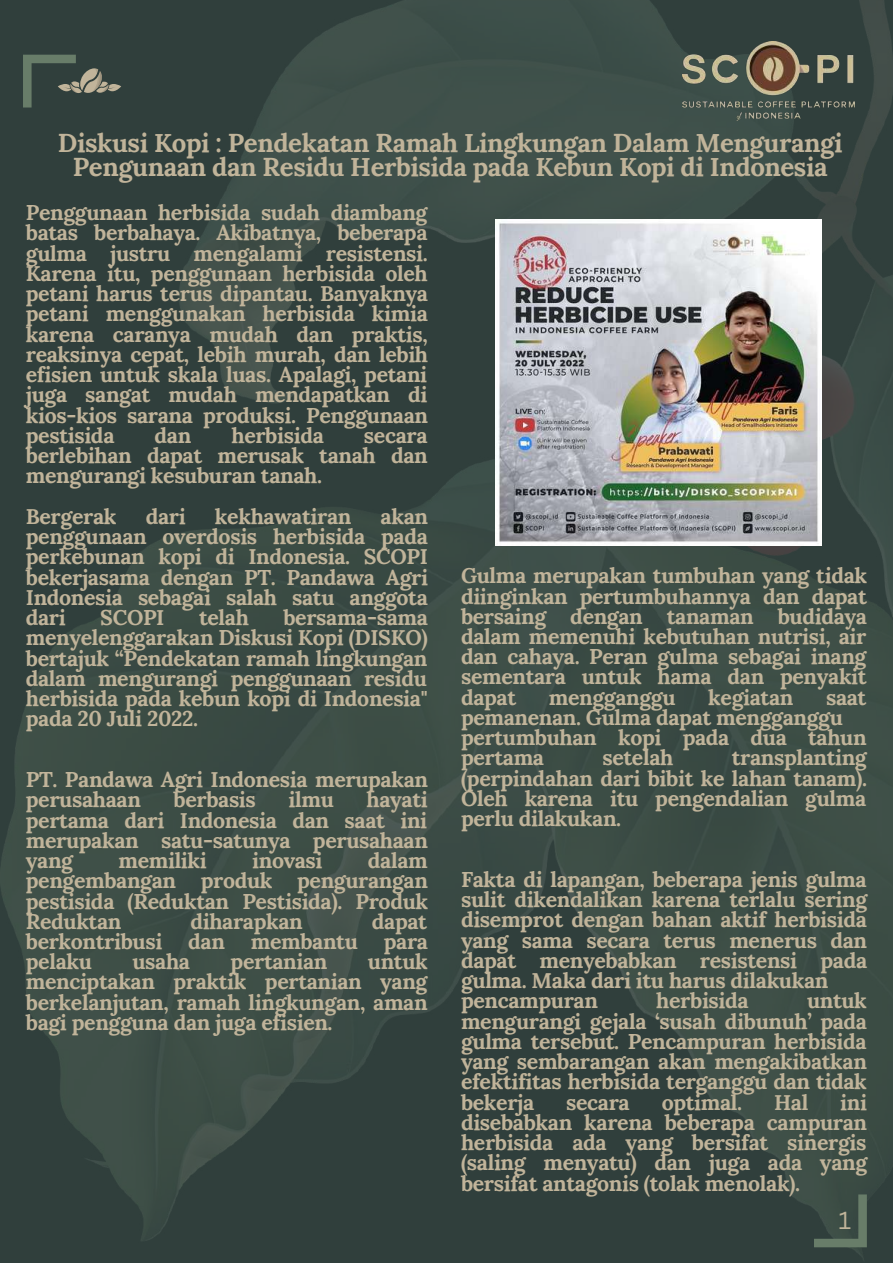
<style>
.page{position:relative;width:893px;height:1264px;background:#fff}
.page>*{position:absolute;margin:0;border:0;box-sizing:border-box;transform-origin:0 0}
.t1{font:700 25.8px/24.8px "Lora";letter-spacing:-.015em;color:#c1b49a;text-align:center}
.t2{font:24px "Canva Sans";color:#c1b49a}
.t3{font:700 21.3px/20.2px "Lora";letter-spacing:-.015em;color:#c1b49a;text-align:justify}
</style>
<div class="page">
<img style="left:0;top:0;width:892px;height:1262px">
<svg style="left:23px;top:55px;width:98px;height:52px;background:#4a564e"></svg>
<img style="left:682px;top:42px;width:172px;height:78px">
<img style="left:495px;top:219px;width:326px;height:326px">
<svg style="left:814px;top:1194px;width:52px;height:53px;background:#46584e"></svg>
<p class="t1" style="left:58px;top:130px;width:786px">Diskusi Kopi : Pendekatan Ramah Lingkungan Dalam Mengurangi<br>Pengunaan dan Residu Herbisida pada Kebun Kopi di Indonesia</p>
<p class="t3" style="left:26px;top:202px;width:404px">Penggunaan herbisida sudah diambang batas berbahaya. Akibatnya, beberapa gulma justru mengalami resistensi.<br>Karena itu, penggunaan herbisida oleh petani harus terus dipantau. Banyaknya petani menggunakan herbisida kimia karena caranya mudah dan praktis, reaksinya cepat, lebih murah, dan lebih efisien untuk skala luas. Apalagi, petani juga sangat mudah mendapatkan di kios-kios sarana produksi. Penggunaan pestisida</p>
<p class="t3" style="left:155px;top:425px;width:38px">dan</p>
<p class="t3" style="left:231px;top:425px;width:94px">herbisida</p>
<p class="t3" style="left:26px;top:425px;width:403px;text-indent:338px">secara berlebihan dapat merusak tanah dan mengurangi kesuburan tanah.</p>
<p class="t3" style="left:26px;top:506px;width:92px">Bergerak</p>
<p class="t3" style="left:146px;top:506px;width:41px">dari</p>
<p class="t3" style="left:215px;top:506px;width:138px">kekhawatiran</p>
<p class="t3" style="left:26px;top:506px;width:404px;text-indent:355px">akan penggunaan overdosis herbisida pada perkebunan kopi di Indonesia. SCOPI bekerjasama dengan PT. Pandawa Agri Indonesia sebagai salah satu anggota dari</p>
<p class="t3" style="left:461px;top:565px;width:407px">Gulma merupakan tumbuhan yang tidak diinginkan pertumbuhannya dan dapat bersaing dengan tanaman budidaya dalam memenuhi kebutuhan nutrisi, air dan cahaya. Peran gulma sebagai inang sementara untuk hama dan penyakit dapat</p>
<p class="t3" style="left:26px;top:607px;width:403px;text-indent:257px">bersama-sama menyelenggarakan Diskusi Kopi (DISKO) bertajuk “Pendekatan ramah lingkungan dalam mengurangi penggunaan residu herbisida pada kebun kopi di Indonesia" pada 20 Juli 2022.</p>
<p class="t3" style="left:26px;top:769px;width:404px">PT. Pandawa Agri Indonesia merupakan perusahaan</p>
<p class="t3" style="left:100px;top:607px;width:66px">SCOPI</p>
<p class="t3" style="left:199px;top:607px;width:51px">telah</p>
<p class="t3" style="left:549px;top:686px;width:128px">mengganggu</p>
<p class="t3" style="left:708px;top:686px;width:87px">kegiatan</p>
<p class="t3" style="left:461px;top:686px;width:407px;text-align:left;text-indent:365px">saat pemanenan. Gulma dapat mengganggu pertumbuhan kopi pada dua tahun pertama</p>
<p class="t3" style="left:461px;top:747px;width:407px;text-indent:271px">transplanting (perpindahan dari bibit ke lahan tanam).<br>Oleh karena itu pengendalian gulma perlu dilakukan.</p>
<p class="t3" style="left:461px;top:869px;width:407px;text-align:left">Fakta di lapangan, beberapa jenis gulma sulit dikendalikan karena terlalu sering disemprot dengan bahan aktif herbisida yang sama secara terus menerus dan dapat menyebabkan resistensi pada gulma. Maka dari itu harus dilakukan pencampuran</p>
<p class="t3" style="left:602px;top:747px;width:72px">setelah</p>
<p class="t3" style="left:26px;top:789px;width:403px;text-indent:340px">hayati pertama dari Indonesia dan saat ini merupakan satu-satunya perusahaan yang</p>
<p class="t3" style="left:173px;top:789px;width:84px">berbasis</p>
<p class="t3" style="left:288px;top:789px;width:47px">ilmu</p>
<p class="t3" style="left:118px;top:850px;width:90px">memiliki</p>
<p class="t3" style="left:252px;top:850px;width:72px">inovasi</p>
<p class="t3" style="left:26px;top:850px;width:404px;text-indent:342px">dalam pengembangan produk pengurangan pestisida (Reduktan Pestisida). Produk Reduktan</p>
<p class="t3" style="left:190px;top:910px;width:114px">diharapkan</p>
<p class="t3" style="left:26px;top:910px;width:404px;text-indent:346px">dapat berkontribusi dan membantu para pelaku</p>
<p class="t3" style="left:132px;top:951px;width:59px">usaha</p>
<p class="t3" style="left:230px;top:951px;width:98px">pertanian</p>
<p class="t3" style="left:26px;top:951px;width:403px;text-indent:342px">untuk menciptakan praktik pertanian yang berkelanjutan, ramah lingkungan, aman bagi pengguna dan juga efisien.</p>
<p class="t3" style="left:656px;top:990px;width:94px">herbisida</p>
<p class="t3" style="left:461px;top:990px;width:407px;text-indent:346px">untuk mengurangi gejala ‘susah dibunuh’ pada gulma tersebut. Pencampuran herbisida yang sembarangan akan mengakibatkan efektifitas herbisida terganggu dan tidak bekerja</p>
<p class="t3" style="left:461px;top:1091px;width:407px;text-indent:379px">ini disebabkan karena beberapa campuran herbisida ada yang bersifat sinergis (saling menyatu) dan juga ada yang bersifat antagonis (tolak menolak).</p>
<p class="t2" style="left:838px;top:1203px;width:14px">1</p>
<p class="t3" style="left:566px;top:1091px;width:65px">secara</p>
<p class="t3" style="left:661px;top:1091px;width:82px">optimal.</p>
<p class="t3" style="left:774px;top:1091px;width:36px">Hal</p>
</div>
